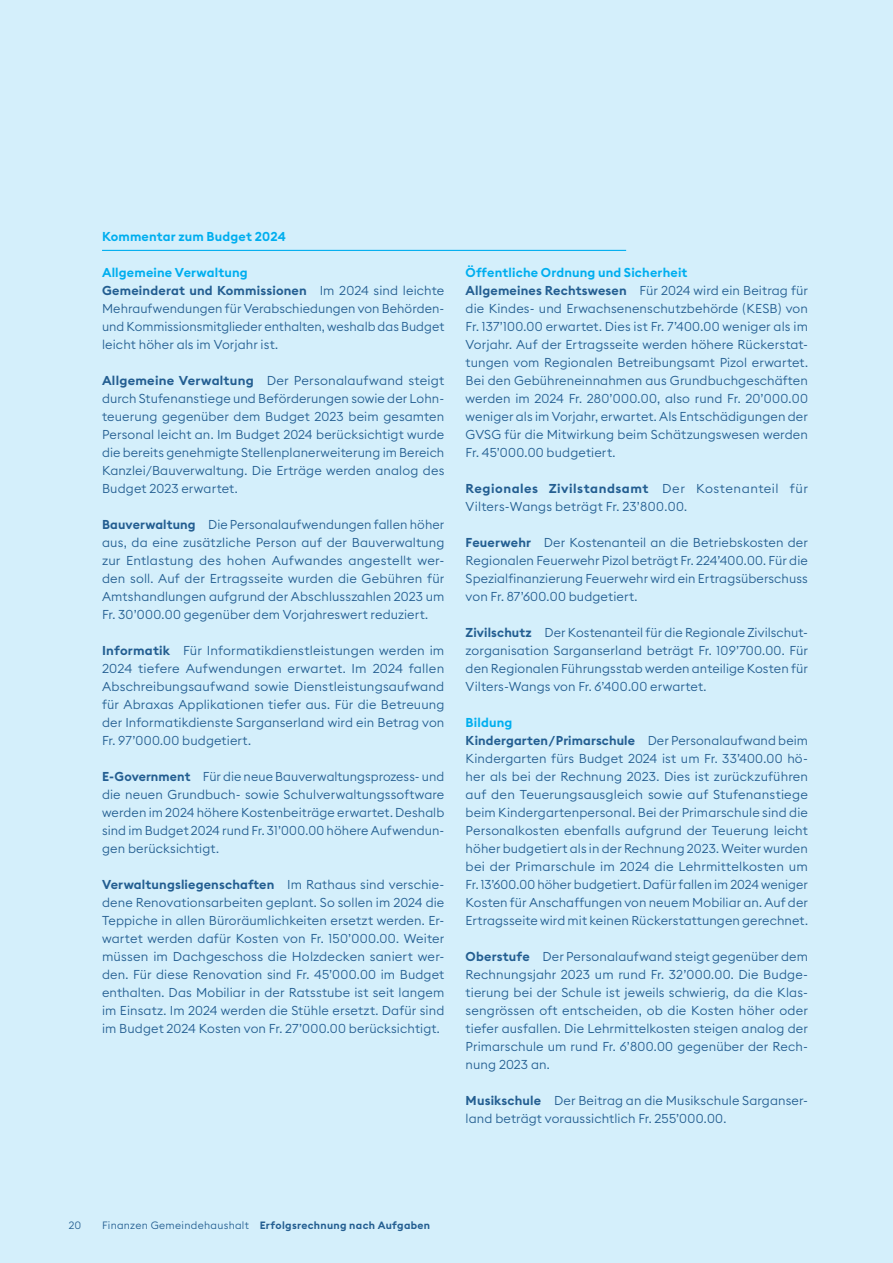
<style>
.page{position:relative;width:893px;height:1263px;background:#d4effb}
.page>*{position:absolute;margin:0;border:0;box-sizing:border-box;transform-origin:0 0}
.t1{font:300 12.75px/18px "Euclid Square";letter-spacing:.01em;color:#235e91;text-align:justify}
.t2{font:600 12.75px "Euclid Square";letter-spacing:.015em;color:#00aeef}
.t3{font:600 10.5px "Euclid Square";letter-spacing:.03em;color:#235e91}
.t4{font:300 10.5px "Euclid Square";color:#235e91}
.s1{font-weight:600;color:#00aeef}
.s2{font-weight:600}
.s3{font-weight:300}
</style>
<div class="page">
<hr style="left:102px;top:250px;width:524px;height:1px;background:#00aeef">
<p class="t2" style="left:102px;top:229px;width:185px">Kommentar zum Budget 2024</p>
<p class="t1" style="left:102px;top:264px;width:344px;text-align:left"><span class="s1">Allgemeine Verwaltung<br></span><span class="s2">Gemeinderat und Kommissionen</span> Im 2024 sind leichte Mehraufwendungen für Verabschiedungen von Behörden&shy;und Kommissionsmitglieder enthalten, weshalb das Budget leicht höher als im Vorjahr ist.</p>
<p class="t1" style="left:102px;top:372px;width:344px"><span class="s2">Allgemeine Verwaltung</span> Der Personalaufwand steigt durch Stufenanstiege und Beförderungen sowie der Lohn&shy;teuerung gegenüber dem Budget 2023 beim gesamten Personal leicht an. Im Budget 2024 berücksichtigt wurde die bereits genehmigte Stellenplanerweiterung im Bereich Kanzlei/Bauverwaltung. Die Erträge werden analog des Budget 2023 erwartet.</p>
<p class="t1" style="left:102px;top:516px;width:344px"><span class="s2">Bauverwaltung</span> Die Personalaufwendungen fallen höher aus, da eine zusätzliche Person auf der Bauverwaltung zur Entlastung des hohen Aufwandes angestellt wer&shy;den soll. Auf der Ertragsseite wurden die Gebühren für Amtshandlungen aufgrund der Abschlusszahlen 2023 um Fr. 30’000.00 gegenüber dem Vorjahreswert reduziert.</p>
<p class="t1" style="left:102px;top:642px;width:344px"><span class="s2">Informatik</span> Für Informatikdienstleistungen werden im 2024 tiefere Aufwendungen erwartet. Im 2024 fallen Abschreibungsaufwand sowie Dienstleistungsaufwand für Abraxas Applikationen tiefer aus. Für die Betreuung der Informatikdienste Sarganserland wird ein Betrag von Fr. 97’000.00 budgetiert.</p>
<p class="t1" style="left:102px;top:768px;width:344px"><span class="s2">E-Government</span> Für die neue Bauverwaltungsprozess- und die neuen Grundbuch- sowie Schulverwaltungssoftware werden im 2024 höhere Kostenbeiträge erwartet. Deshalb sind im Budget 2024 rund Fr. 31’000.00 höhere Aufwendun&shy;gen berücksichtigt.</p>
<p class="t1" style="left:102px;top:876px;width:344px"><span class="s2">Verwaltungsliegenschaften</span> Im Rathaus sind verschie&shy;dene Renovationsarbeiten geplant. So sollen im 2024 die Teppiche in allen Büroräumlichkeiten ersetzt werden. Er&shy;wartet werden dafür Kosten von Fr. 150’000.00. Weiter müssen im Dachgeschoss die Holzdecken saniert wer&shy;den. Für diese Renovation sind Fr. 45’000.00 im Budget enthalten. Das Mobiliar in der Ratsstube ist seit langem im Einsatz. Im 2024 werden die Stühle ersetzt. Dafür sind im Budget 2024 Kosten von Fr. 27’000.00 berücksichtigt.</p>
<p class="t1" style="left:466px;top:264px;width:344px;text-align:left"><span class="s1">Öffentliche Ordnung und Sicherheit<br></span><span class="s2">Allgemeines Rechtswesen</span> Für 2024 wird ein Beitrag für die Kindes- und Erwachsenenschutzbehörde (KESB) von Fr. 137’100.00 erwartet. Dies ist Fr. 7’400.00 weniger als im Vorjahr. Auf der Ertragsseite werden höhere Rückerstat&shy;tungen vom Regionalen Betreibungsamt Pizol erwartet.<br>Bei den Gebühreneinnahmen aus Grundbuchgeschäften werden im 2024 Fr. 280’000.00, also rund Fr. 20’000.00 weniger als im Vorjahr, erwartet. Als Entschädigungen der GVSG für die Mitwirkung beim Schätzungswesen werden Fr. 45’000.00 budgetiert.</p>
<p class="t1" style="left:466px;top:480px;width:344px"><span class="s2">Regionales Zivilstandsamt</span> Der Kostenanteil für<br>Vilters-Wangs beträgt Fr. 23’800.00.</p>
<p class="t1" style="left:466px;top:534px;width:344px"><span class="s2">Feuerwehr</span> Der Kostenanteil an die Betriebskosten der Regionalen Feuerwehr Pizol beträgt Fr. 224’400.00. Für die Spezialfinanzierung Feuerwehr wird ein Ertragsüberschuss von Fr. 87’600.00 budgetiert.</p>
<p class="t1" style="left:466px;top:624px;width:344px"><span class="s2">Zivilschutz</span> Der Kostenanteil für die Regionale Zivilschut&shy;zorganisation Sarganserland beträgt Fr. 109’700.00. Für den Regionalen Führungsstab werden anteilige Kosten für Vilters-Wangs von Fr. 6’400.00 erwartet.</p>
<p class="t1" style="left:466px;top:714px;width:344px;text-align:left"><span class="s1">Bildung<br></span><span class="s2">Kindergarten/Primarschule</span> Der Personalaufwand beim Kindergarten fürs Budget 2024 ist um Fr. 33’400.00 hö&shy;her als bei der Rechnung 2023. Dies ist zurückzuführen auf den Teuerungsausgleich sowie auf Stufenanstiege beim Kindergartenpersonal. Bei der Primarschule sind die Personalkosten ebenfalls aufgrund der Teuerung leicht höher budgetiert als in der Rechnung 2023. Weiter wurden bei der Primarschule im 2024 die Lehrmittelkosten um Fr. 13’600.00 höher budgetiert. Dafür fallen im 2024 weniger Kosten für Anschaffungen von neuem Mobiliar an. Auf der Ertragsseite wird mit keinen Rückerstattungen gerechnet.</p>
<p class="t1" style="left:466px;top:948px;width:344px"><span class="s2">Oberstufe</span> Der Personalaufwand steigt gegenüber dem Rechnungsjahr 2023 um rund Fr. 32’000.00. Die Budge&shy;tierung bei der Schule ist jeweils schwierig, da die Klas&shy;sengrössen oft entscheiden, ob die Kosten höher oder tiefer ausfallen. Die Lehrmittelkosten steigen analog der Primarschule um rund Fr. 6’800.00 gegenüber der Rech&shy;nung 2023 an.</p>
<p class="t1" style="left:466px;top:1092px;width:344px"><span class="s2">Musikschule</span> Der Beitrag an die Musikschule Sarganser&shy;land beträgt voraussichtlich Fr. 255’000.00.</p>
<p class="t4" style="left:69px;top:1218px;width:14px">20</p>
<p class="t3" style="left:102px;top:1218px;width:330px"><span class="s3">Finanzen Gemeindehaushalt</span> Erfolgsrechnung nach Aufgaben</p>
</div>
